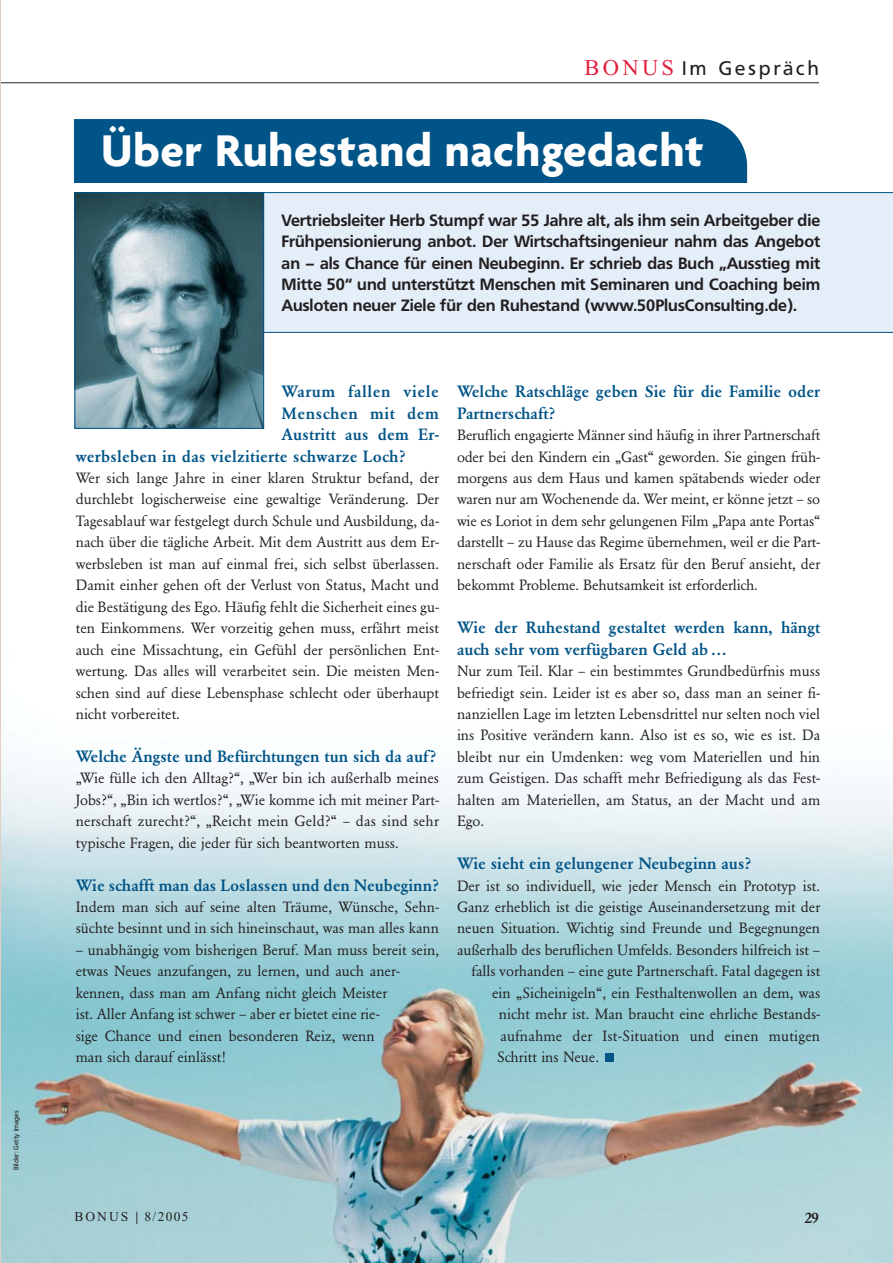
<style>
.page{position:relative;width:893px;height:1263px;background:#fff}
.page>*{position:absolute;margin:0;border:0;box-sizing:border-box;transform-origin:0 0}
.t1{font:700 48px "Agenda";letter-spacing:.01em;color:#fff}
.t2{font:19.5px "Frutiger VR";letter-spacing:.165em;color:#231f20}
.t3{font:500 16.2px/21.5px "Garamond BE";color:#005487}
.t4{font:700 16.2px/21.5px "Frutiger VR";color:#231f20;text-align:justify}
.t5{font:500 16.2px "Garamond BE";letter-spacing:.035em;color:#005487}
.t6{font:500 15px "Garamond BE";color:#231f20}
.t7{font:14.7px/21.5px "Garamond BE";color:#231f20;text-align:justify}
.t8{font:13.5px "Times New Roman";letter-spacing:.15em;color:#231f20}
.t9{font:6.75px "Frutiger VR";color:#231f20}
.s1{font-family:"Times New Roman";font-size:22.5px;color:#e21d3c}
.s2{font-weight:700}
</style>
<div class="page">
<img style="left:0;top:329px;width:892px;height:934px">
<div style="left:74px;top:119px;width:673px;height:64px;background:#005487"></div>
<div style="left:605px;top:1054px;width:8px;height:8px;background:#005487"></div>
<div style="left:264px;top:192px;width:628px;height:141px;background:#e4eef9"></div>
<img style="left:76px;top:194px;width:186px;height:233px">
<div style="left:74px;top:192px;width:190px;height:237px;border:1px solid #005487"></div>
<hr style="left:0;top:82px;width:819px;height:1px;background:#231f20">
<p class="t9" style="left:13px;top:1170px;width:61px;rotate:-90deg">Bilder: Getty Images</p>
<h2 class="t2" style="left:584px;top:59px;width:236px"><span class="s1">BONUS</span> Im Gespräch</h2>
<h1 class="t1" style="left:101px;top:132px;width:603px">Über Ruhestand nachgedacht</h1>
<p class="t4" style="left:281px;top:210px;width:540px">Vertriebsleiter Herb Stumpf war 55 Jahre alt, als ihm sein Arbeitgeber die Frühpensionierung anbot. Der Wirtschaftsingenieur nahm das Angebot an – als Chance für einen Neubeginn. Er schrieb das Buch „Ausstieg mit Mitte 50“ und unterstützt Menschen mit Seminaren und Coaching beim Ausloten neuer Ziele für den Ruhestand (www.50PlusConsulting.de).</p>
<p class="t5" style="left:281px;top:385px;width:159px">Warum fallen viele</p>
<p class="t5" style="left:281px;top:406px;width:159px">Menschen mit dem</p>
<p class="t3" style="left:281px;top:425px;width:159px">Austritt aus dem Er-</p>
<p class="t3" style="left:76px;top:447px;width:331px">werbsleben in das vielzitierte schwarze Loch?</p>
<p class="t7" style="left:76px;top:468px;width:365px">Wer sich lange Jahre in einer klaren Struktur befand, der durchlebt logischerweise eine gewaltige Veränderung. Der Tagesablauf war festgelegt durch Schule und Ausbildung, da&shy;nach über die tägliche Arbeit. Mit dem Austritt aus dem Er&shy;werbsleben ist man auf einmal frei, sich selbst überlassen.<br>Damit einher gehen oft der Verlust von Status, Macht und die Bestätigung des Ego. Häufig fehlt die Sicherheit eines gu&shy;ten Einkommens. Wer vorzeitig gehen muss, erfährt meist auch eine Missachtung, ein Gefühl der persönlichen Ent&shy;wertung. Das alles will verarbeitet sein. Die meisten Men&shy;schen sind auf diese Lebensphase schlecht oder überhaupt nicht vorbereitet.</p>
<p class="t3" style="left:76px;top:747px;width:362px">Welche Ängste und Befürchtungen tun sich da auf?</p>
<p class="t7" style="left:76px;top:769px;width:365px">„Wie fülle ich den Alltag?“, „Wer bin ich außerhalb meines Jobs?“, „Bin ich wertlos?“, „Wie komme ich mit meiner Part&shy;nerschaft zurecht?“, „Reicht mein Geld?“ – das sind sehr typische Fragen, die jeder für sich beantworten muss.</p>
<p class="t3" style="left:76px;top:876px;width:365px">Wie schafft man das Loslassen und den Neubeginn?</p>
<p class="t7" style="left:76px;top:897px;width:365px">Indem man sich auf seine alten Träume, Wünsche, Sehn&shy;süchte besinnt und in sich hineinschaut, was man alles kann</p>
<p class="t7" style="left:76px;top:940px;width:365px;text-align:left">– unabhängig vom bisherigen Beruf. Man muss bereit sein, etwas Neues anzufangen, zu lernen, und auch aner&shy;kennen, dass man am Anfang nicht gleich Meister<br>ist. Aller Anfang ist schwer – aber er bietet eine rie-<br>sige Chance und einen besonderen Reiz, wenn<br>man sich darauf einlässt!</p>
<p class="t3" style="left:457px;top:382px;width:365px">Welche Ratschläge geben Sie für die Familie oder<br>Partnerschaft?</p>
<p class="t7" style="left:457px;top:426px;width:365px">Beruflich engagierte Männer sind häufig in ihrer Partnerschaft oder bei den Kindern ein „Gast“ geworden. Sie gingen früh&shy;morgens aus dem Haus und kamen spätabends wieder oder waren nur am Wochenende da. Wer meint, er könne jetzt – so wie es Loriot in dem sehr gelungenen Film „Papa ante Portas“ darstellt – zu Hause das Regime übernehmen, weil er die Part&shy;nerschaft oder Familie als Ersatz für den Beruf ansieht, der bekommt Probleme. Behutsamkeit ist erforderlich.</p>
<p class="t3" style="left:457px;top:618px;width:365px">Wie der Ruhestand gestaltet werden kann, hängt auch sehr vom verfügbaren Geld ab …</p>
<p class="t7" style="left:457px;top:661px;width:365px">Nur zum Teil. Klar – ein bestimmtes Grundbedürfnis muss befriedigt sein. Leider ist es aber so, dass man an seiner fi&shy;nanziellen Lage im letzten Lebensdrittel nur selten noch viel ins Positive verändern kann. Also ist es so, wie es ist. Da bleibt nur ein Umdenken: weg vom Materiellen und hin zum Geistigen. Das schafft mehr Befriedigung als das Fest&shy;halten am Materiellen, am Status, an der Macht und am Ego.</p>
<p class="t3" style="left:457px;top:854px;width:296px">Wie sieht ein gelungener Neubeginn aus?</p>
<p class="t7" style="left:457px;top:876px;width:365px">Der ist so individuell, wie jeder Mensch ein Prototyp ist.</p>
<p class="t7" style="left:457px;top:897px;width:365px">Ganz erheblich ist die geistige Auseinandersetzung mit der</p>
<p class="t7" style="left:457px;top:919px;width:365px">neuen Situation. Wichtig sind Freunde und Begegnungen</p>
<p class="t7" style="left:457px;top:940px;width:365px">außerhalb des beruflichen Umfelds. Besonders hilfreich ist –</p>
<p class="t7" style="left:471px;top:962px;width:350px">falls vorhanden – eine gute Partnerschaft. Fatal dagegen ist</p>
<p class="t7" style="left:492px;top:983px;width:329px">ein „Sicheinigeln“, ein Festhaltenwollen an dem, was</p>
<p class="t7" style="left:499px;top:1005px;width:323px">nicht mehr ist. Man braucht eine ehrliche Bestands-</p>
<p class="t7" style="left:500px;top:1026px;width:321px">aufnahme der Ist-Situation und einen mutigen</p>
<p class="t7" style="left:497px;top:1048px;width:103px">Schritt ins Neue.</p>
<p class="t8" style="left:74px;top:1212px;width:116px">BONUS <span class="s2">|</span> 8/2005</p>
<p class="t6" style="left:804px;top:1212px;width:16px">29</p>
</div>
